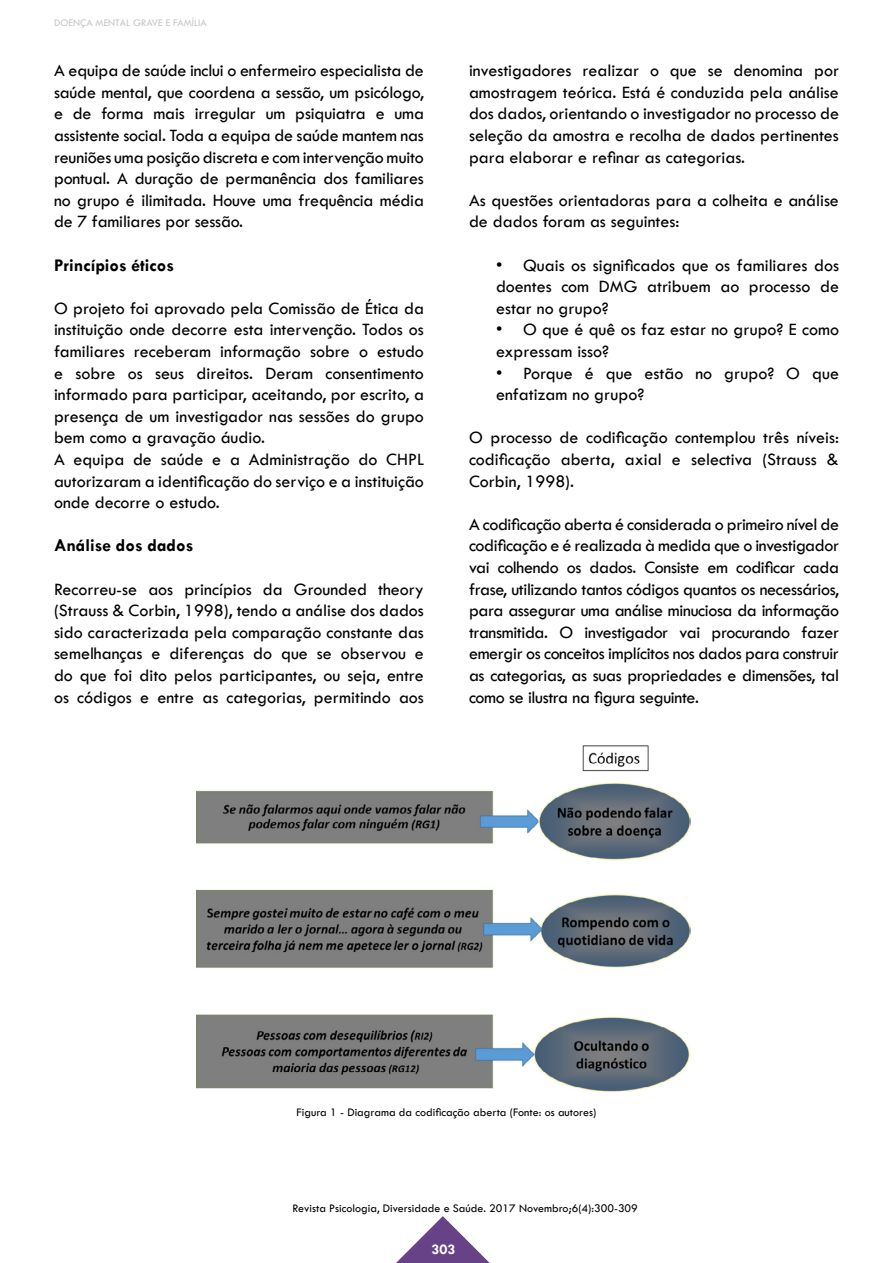
<style>
.page{position:relative;width:893px;height:1263px;background:#fff}
.page>*{position:absolute;margin:0;border:0;box-sizing:border-box;transform-origin:0 0}
.t1{font:18px/21.6px "Tw Cen";color:#000;text-align:justify}
.t2{font:700 18px "Tw Cen";color:#000}
.t3{font:700 15px "Tw Cen";color:#fff}
.t4{font:12px "Tw Cen";color:#000}
.t5{font:10.5px "Tw Cen";color:#c6c6c6}
</style>
<div class="page">
<svg style="left:396px;top:1216px;width:94px;height:47px"></svg>
<img style="left:196px;top:745px;width:495px;height:347px">
<p class="t5" style="left:54px;top:17px;width:154px">DOENÇA MENTAL GRAVE E FAMÍLIA</p>
<p class="t1" style="left:54px;top:60px;width:371px">A equipa de saúde inclui o enfermeiro especialista de saúde mental, que coordena a sessão, um psicólogo, e de forma mais irregular um psiquiatra e uma assistente social. Toda a equipa de saúde mantem nas reuniões uma posição discreta e com intervenção muito pontual. A duração de permanência dos familiares no grupo é ilimitada. Houve uma frequência média de 7 familiares por sessão.</p>
<p class="t2" style="left:54px;top:254px;width:122px">Princípios éticos</p>
<p class="t1" style="left:54px;top:297px;width:371px;text-align:left">O projeto foi aprovado pela Comissão de Ética da instituição onde decorre esta intervenção. Todos os familiares receberam informação sobre o estudo e sobre os seus direitos. Deram consentimento informado para participar, aceitando, por escrito, a presença de um investigador nas sessões do grupo bem como a gravação áudio.<br>A equipa de saúde e a Administração do CHPL autorizaram a identificação do serviço e a instituição onde decorre o estudo.</p>
<p class="t2" style="left:54px;top:535px;width:141px">Análise dos dados</p>
<p class="t1" style="left:54px;top:578px;width:371px">Recorreu-se aos princípios da Grounded theory (Strauss &amp; Corbin, 1998), tendo a análise dos dados sido caracterizada pela comparação constante das semelhanças e diferenças do que se observou e do que foi dito pelos participantes, ou seja, entre os códigos e entre as categorias, permitindo aos</p>
<p class="t1" style="left:469px;top:60px;width:371px">investigadores realizar o que se denomina por amostragem teórica. Está é conduzida pela análise dos dados, orientando o investigador no processo de seleção da amostra e recolha de dados pertinentes para elaborar e refinar as categorias.</p>
<p class="t1" style="left:469px;top:189px;width:371px">As questões orientadoras para a colheita e análise de dados foram as seguintes:</p>
<p class="t1" style="left:496px;top:254px;width:344px">• Quais os significados que os familiares dos doentes com DMG atribuem ao processo de estar no grupo?</p>
<p class="t1" style="left:496px;top:319px;width:344px">• O que é quê os faz estar no grupo? E como expressam isso?</p>
<p class="t1" style="left:496px;top:362px;width:344px">• Porque é que estão no grupo? O que enfatizam no grupo?</p>
<p class="t1" style="left:469px;top:427px;width:371px">O processo de codificação contemplou três níveis: codificação aberta, axial e selectiva (Strauss &amp; Corbin, 1998).</p>
<p class="t1" style="left:469px;top:513px;width:372px">A codificação aberta é considerada o primeiro nível de codificação e é realizada à medida que o investigador vai colhendo os dados. Consiste em codificar cada frase, utilizando tantos códigos quantos os necessários, para assegurar uma análise minuciosa da informação transmitida. O investigador vai procurando fazer emergir os conceitos implícitos nos dados para construir as categorias, as suas propriedades e dimensões, tal como se ilustra na figura seguinte.</p>
<p class="t4" style="left:297px;top:1105px;width:301px">Figura 1 - Diagrama da codificação aberta (Fonte: os autores)</p>
<p class="t4" style="left:293px;top:1201px;width:347px">Revista Psicologia, Diversidade e Saúde. 2017 Novembro;6(4):300-309</p>
<p class="t3" style="left:432px;top:1240px;width:25px">303</p>
</div>
